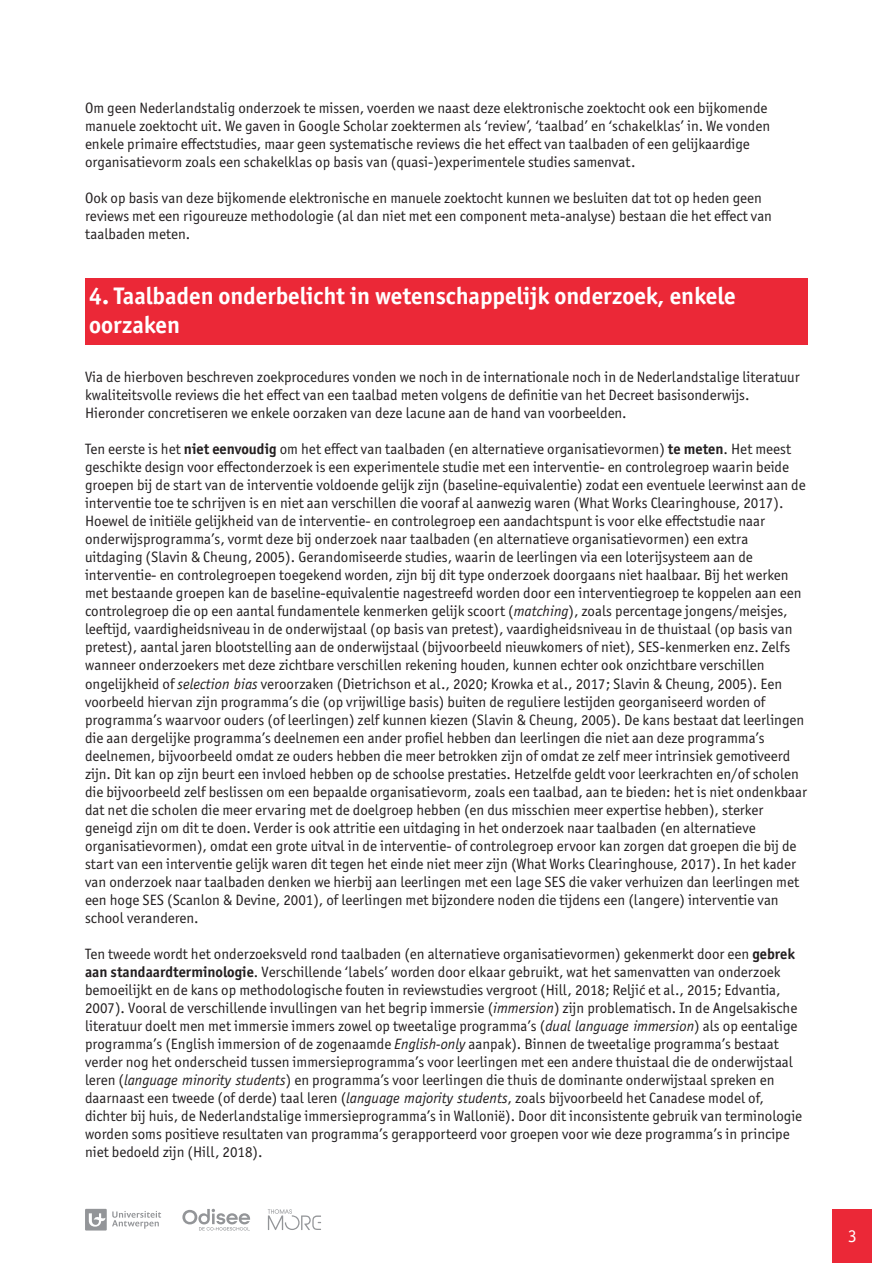
<style>
.page{position:relative;width:893px;height:1263px;background:#fff}
.page>*{position:absolute;margin:0;border:0;box-sizing:border-box;transform-origin:0 0}
.T2_-_bouwsteen_4{font:700 24px/28.8px "Officina Sans ITC Pro";color:#fff}
.t1{font:18px "Officina Sans ITC Pro";color:#fff}
.body{font:15px/18px "Officina Sans ITC Pro";color:#231f20}
.s1{font-weight:700}
.s2{font-family:"Officina Sans Std";font-style:italic}
</style>
<div class="page">
<div style="left:85px;top:1209px;width:22px;height:21px;background:#939598"></div>
<svg style="left:89px;top:1213px;width:17px;height:13px"></svg>
<svg style="left:112px;top:1211px;width:49px;height:18px"></svg>
<svg style="left:182px;top:1209px;width:68px;height:22px"></svg>
<svg style="left:268px;top:1209px;width:53px;height:21px"></svg>
<div style="left:832px;top:1209px;width:40px;height:54px;background:#eb2837"></div>
<div style="left:85px;top:278px;width:723px;height:66px;background:#eb2837"></div>
<p class="body" style="left:85px;top:99px;width:687px">Om geen Nederlandstalig onderzoek te missen, voerden we naast deze elektronische zoektocht ook een bijkomende manuele zoektocht uit. We gaven in Google Scholar zoektermen als ‘review’, ‘taalbad’ en ‘schakelklas’ in. We vonden enkele primaire effectstudies, maar geen systematische reviews die het effect van taalbaden of een gelijkaardige organisatievorm zoals een schakelklas op basis van (quasi-)experimentele studies samenvat.</p>
<p class="body" style="left:85px;top:189px;width:688px">Ook op basis van deze bijkomende elektronische en manuele zoektocht kunnen we besluiten dat tot op heden geen reviews met een rigoureuze methodologie (al dan niet met een component meta-analyse) bestaan die het effect van taalbaden meten.</p>
<p class="T2_-_bouwsteen_4" style="left:89px;top:281px;width:648px">4. Taalbaden onderbelicht in wetenschappelijk onderzoek, enkele oorzaken</p>
<p class="body" style="left:85px;top:368px;width:716px">Via de hierboven beschreven zoekprocedures vonden we noch in de internationale noch in de Nederlandstalige literatuur kwaliteitsvolle reviews die het effect van een taalbad meten volgens de definitie van het Decreet basisonderwijs.<br>Hieronder concretiseren we enkele oorzaken van deze lacune aan de hand van voorbeelden.</p>
<p class="body" style="left:85px;top:440px;width:723px">Ten eerste is het <span class="s1">niet eenvoudig</span> om het effect van taalbaden (en alternatieve organisatievormen) <span class="s1">te meten</span>. Het meest geschikte design voor effectonderzoek is een experimentele studie met een interventie- en controlegroep waarin beide groepen bij de start van de interventie voldoende gelijk zijn (baseline-equivalentie) zodat een eventuele leerwinst aan de interventie toe te schrijven is en niet aan verschillen die vooraf al aanwezig waren (What Works Clearinghouse, 2017).<br>Hoewel de initiële gelijkheid van de interventie- en controlegroep een aandachtspunt is voor elke effectstudie naar onderwijsprogramma’s, vormt deze bij onderzoek naar taalbaden (en alternatieve organisatievormen) een extra uitdaging (Slavin &amp; Cheung, 2005). Gerandomiseerde studies, waarin de leerlingen via een loterijsysteem aan de interventie- en controlegroepen toegekend worden, zijn bij dit type onderzoek doorgaans niet haalbaar. Bij het werken met bestaande groepen kan de baseline-equivalentie nagestreefd worden door een interventiegroep te koppelen aan een controlegroep die op een aantal fundamentele kenmerken gelijk scoort (<span class="s2">matching</span>), zoals percentage jongens/meisjes, leeftijd, vaardigheidsniveau in de onderwijstaal (op basis van pretest), vaardigheidsniveau in de thuistaal (op basis van pretest), aantal jaren blootstelling aan de onderwijstaal (bijvoorbeeld nieuwkomers of niet), SES-kenmerken enz. Zelfs wanneer onderzoekers met deze zichtbare verschillen rekening houden, kunnen echter ook onzichtbare verschillen ongelijkheid of <span class="s2">selection bias</span> veroorzaken (Dietrichson et al., 2020; Krowka et al., 2017; Slavin &amp; Cheung, 2005). Een voorbeeld hiervan zijn programma’s die (op vrijwillige basis) buiten de reguliere lestijden georganiseerd worden of programma’s waarvoor ouders (of leerlingen) zelf kunnen kiezen (Slavin &amp; Cheung, 2005). De kans bestaat dat leerlingen die aan dergelijke programma’s deelnemen een ander profiel hebben dan leerlingen die niet aan deze programma’s deelnemen, bijvoorbeeld omdat ze ouders hebben die meer betrokken zijn of omdat ze zelf meer intrinsiek gemotiveerd zijn. Dit kan op zijn beurt een invloed hebben op de schoolse prestaties. Hetzelfde geldt voor leerkrachten en/of scholen die bijvoorbeeld zelf beslissen om een bepaalde organisatievorm, zoals een taalbad, aan te bieden: het is niet ondenkbaar dat net die scholen die meer ervaring met de doelgroep hebben (en dus misschien meer expertise hebben), sterker geneigd zijn om dit te doen. Verder is ook attritie een uitdaging in het onderzoek naar taalbaden (en alternatieve organisatievormen), omdat een grote uitval in de interventie- of controlegroep ervoor kan zorgen dat groepen die bij de start van een interventie gelijk waren dit tegen het einde niet meer zijn (What Works Clearinghouse, 2017). In het kader van onderzoek naar taalbaden denken we hierbij aan leerlingen met een lage SES die vaker verhuizen dan leerlingen met een hoge SES (Scanlon &amp; Devine, 2001), of leerlingen met bijzondere noden die tijdens een (langere) interventie van school veranderen.</p>
<p class="body" style="left:85px;top:944px;width:719px">Ten tweede wordt het onderzoeksveld rond taalbaden (en alternatieve organisatievormen) gekenmerkt door een <span class="s1">gebrek aan standaardterminologie</span>. Verschillende ‘labels’ worden door elkaar gebruikt, wat het samenvatten van onderzoek bemoeilijkt en de kans op methodologische fouten in reviewstudies vergroot (Hill, 2018; Reljić et al., 2015; Edvantia, 2007). Vooral de verschillende invullingen van het begrip immersie (<span class="s2">immersion</span>) zijn problematisch. In de Angelsakische literatuur doelt men met immersie immers zowel op tweetalige programma’s (<span class="s2">dual language immersion</span>) als op eentalige programma’s (English immersion of de zogenaamde <span class="s2">English-only</span> aanpak). Binnen de tweetalige programma’s bestaat verder nog het onderscheid tussen immersieprogramma’s voor leerlingen met een andere thuistaal die de onderwijstaal leren (<span class="s2">language minority students</span>) en programma’s voor leerlingen die thuis de dominante onderwijstaal spreken en daarnaast een tweede (of derde) taal leren (<span class="s2">language majority students</span>, zoals bijvoorbeeld het Canadese model of, dichter bij huis, de Nederlandstalige immersieprogramma’s in Wallonië). Door dit inconsistente gebruik van terminologie worden soms positieve resultaten van programma’s gerapporteerd voor groepen voor wie deze programma’s in principe niet bedoeld zijn (Hill, 2018).</p>
<p class="t1" style="left:848px;top:1225px;width:10px">3</p>
</div>
